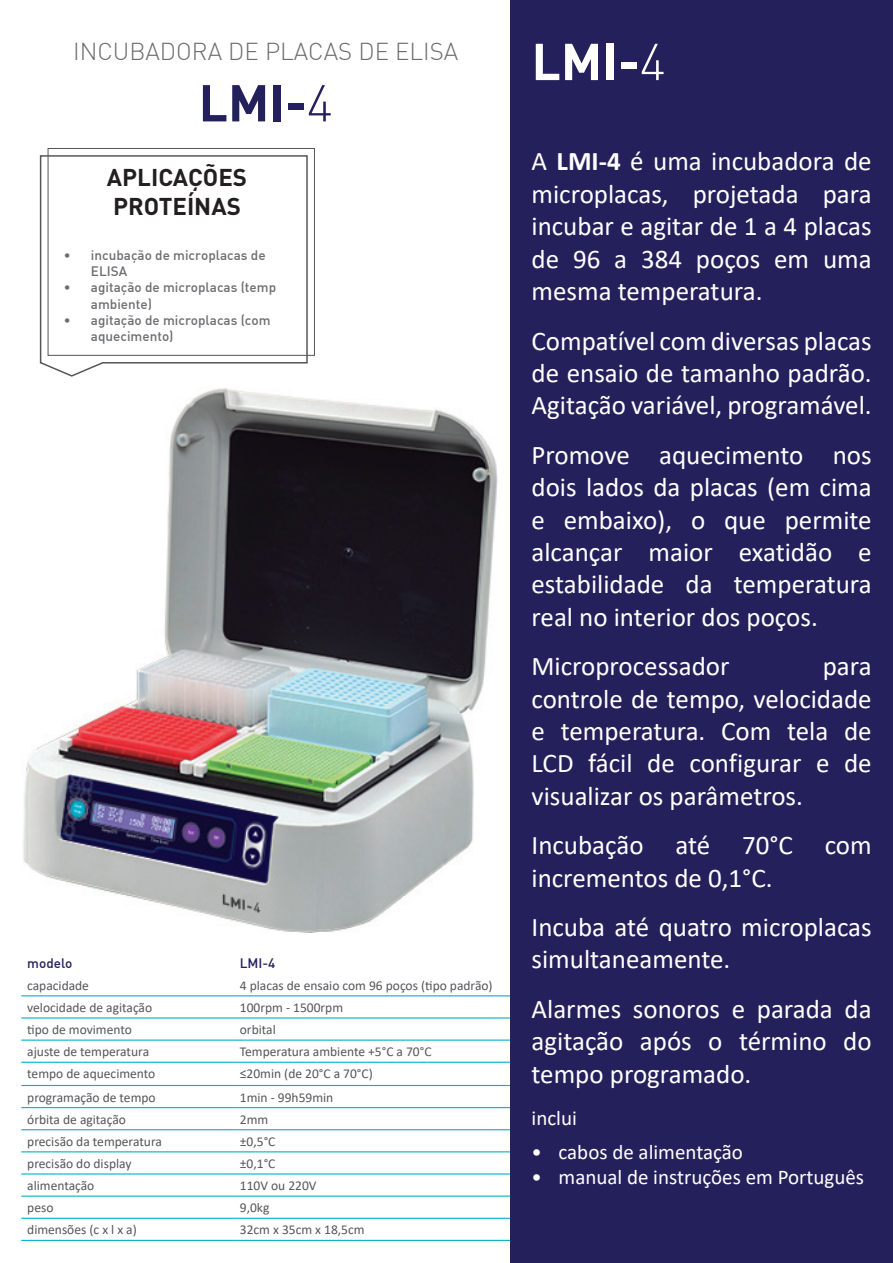
<style>
.page{position:relative;width:893px;height:1263px;background:#fff}
.page>*{position:absolute;margin:0;border:0;box-sizing:border-box;transform-origin:0 0}
.t1{font:700 51px "DIN";color:#fff}
.t2{font:700 51px "DIN";color:#24205c}
.t3{font:27px/32.4px "Calibri";color:#fff;text-align:justify}
.t4{font:300 24px "DIN";color:#6c6d70}
.t5{font:700 24px/28.8px "DIN";color:#231f20}
.t6{font:21px "Calibri";color:#fff}
.t7{font:13.5px "Calibri";color:#55565a}
.t8{font:500 13.5px/16.2px "DIN";color:#6c6d70}
.t9{font:500 13.5px "DIN";color:#24205c}
.s1{font-weight:300}
.s2{font-weight:700}
</style>
<div class="page">
<hr style="left:21px;top:995px;width:213px;height:1px;background:#07b0c7">
<hr style="left:234px;top:995px;width:297px;height:1px;background:#07b0c7">
<hr style="left:21px;top:1017px;width:213px;height:1px;background:#07b0c7">
<hr style="left:234px;top:1017px;width:297px;height:1px;background:#07b0c7">
<hr style="left:21px;top:1039px;width:213px;height:2px;background:#07b0c7">
<hr style="left:234px;top:1039px;width:297px;height:2px;background:#07b0c7">
<hr style="left:21px;top:1062px;width:213px;height:1px;background:#07b0c7">
<hr style="left:234px;top:1062px;width:297px;height:1px;background:#07b0c7">
<hr style="left:21px;top:1085px;width:213px;height:1px;background:#07b0c7">
<hr style="left:234px;top:1085px;width:297px;height:1px;background:#07b0c7">
<hr style="left:21px;top:1107px;width:213px;height:1px;background:#07b0c7">
<hr style="left:234px;top:1107px;width:297px;height:1px;background:#07b0c7">
<hr style="left:21px;top:1129px;width:213px;height:1px;background:#07b0c7">
<hr style="left:234px;top:1129px;width:297px;height:1px;background:#07b0c7">
<hr style="left:21px;top:1151px;width:213px;height:1px;background:#07b0c7">
<hr style="left:234px;top:1151px;width:297px;height:1px;background:#07b0c7">
<hr style="left:21px;top:1173px;width:213px;height:1px;background:#07b0c7">
<hr style="left:234px;top:1173px;width:297px;height:1px;background:#07b0c7">
<hr style="left:21px;top:1195px;width:213px;height:2px;background:#07b0c7">
<hr style="left:234px;top:1195px;width:297px;height:2px;background:#07b0c7">
<hr style="left:21px;top:1218px;width:213px;height:1px;background:#07b0c7">
<hr style="left:234px;top:1218px;width:297px;height:1px;background:#07b0c7">
<hr style="left:21px;top:1240px;width:213px;height:1px;background:#07b0c7">
<hr style="left:234px;top:1240px;width:297px;height:1px;background:#07b0c7">
<img style="left:23px;top:388px;width:474px;height:544px">
<div style="left:510px;top:0;width:383px;height:1263px;background:#24205c"></div>
<svg style="left:39px;top:154px;width:269px;height:223px"></svg>
<p class="t4" style="left:73px;top:37px;width:387px">INCUBADORA DE PLACAS DE ELISA</p>
<h1 class="t2" style="left:199px;top:70px;width:136px">LMI-<span class="s1">4</span></h1>
<p class="t5" style="left:107px;top:162px;width:142px">APLI CAÇÕES<br>PROTEÍNAS</p>
<p class="t8" style="left:91px;top:247px;width:176px;text-indent:-27px">• incubação de microplacas de<br>ELISA</p>
<p class="t8" style="left:91px;top:279px;width:187px;text-indent:-27px">• agitação de microplacas (temp ambiente)</p>
<p class="t8" style="left:91px;top:311px;width:181px;text-indent:-27px">• agitação de microplacas (com aquecimento)</p>
<p class="t9" style="left:27px;top:955px;width:47px">modelo</p>
<p class="t9" style="left:240px;top:955px;width:37px">LMI-4</p>
<p class="t7" style="left:27px;top:976px;width:63px">capacidade</p>
<p class="t7" style="left:240px;top:976px;width:254px">4 placas de ensaio com 96 poços (tipo padrão)</p>
<p class="t7" style="left:27px;top:998px;width:126px">velocidade de agitação</p>
<p class="t7" style="left:240px;top:998px;width:105px">100rpm - 1500rpm</p>
<p class="t7" style="left:27px;top:1020px;width:106px">tipo de movimento</p>
<p class="t7" style="left:240px;top:1020px;width:37px">orbital</p>
<p class="t7" style="left:27px;top:1042px;width:123px">ajuste de temperatura</p>
<p class="t7" style="left:240px;top:1042px;width:193px">Temperatura ambiente +5°C a 70°C</p>
<p class="t7" style="left:27px;top:1064px;width:130px">tempo de aquecimento</p>
<p class="t7" style="left:240px;top:1064px;width:134px">≤20min (de 20°C a 70°C)</p>
<p class="t7" style="left:27px;top:1088px;width:130px">programação de tempo</p>
<p class="t7" style="left:240px;top:1088px;width:95px">1min - 99h59min</p>
<p class="t7" style="left:27px;top:1110px;width:100px">órbita de agitação</p>
<p class="t7" style="left:240px;top:1110px;width:30px">2mm</p>
<p class="t7" style="left:27px;top:1132px;width:136px">precisão da temperatura</p>
<p class="t7" style="left:240px;top:1132px;width:37px">±0,5°C</p>
<p class="t7" style="left:27px;top:1154px;width:106px">precisão do display</p>
<p class="t7" style="left:240px;top:1154px;width:37px">±0,1°C</p>
<p class="t7" style="left:27px;top:1176px;width:69px">alimentação</p>
<p class="t7" style="left:240px;top:1176px;width:78px">110V ou 220V</p>
<p class="t7" style="left:27px;top:1198px;width:28px">peso</p>
<p class="t7" style="left:240px;top:1198px;width:31px">9,0kg</p>
<p class="t7" style="left:27px;top:1220px;width:111px">dimensões (c x l x a)</p>
<p class="t7" style="left:240px;top:1220px;width:126px">32cm x 35cm x 18,5cm</p>
<h1 class="t1" style="left:531px;top:28px;width:136px">LMI-<span class="s1">4</span></h1>
<p class="t3" style="left:531px;top:145px;width:342px">A <span class="s2">LMI-4</span> é uma incubadora de microplacas, projetada para incubar e agitar de 1 a 4 placas de 96 a 384 poços em uma mesma temperatura.</p>
<p class="t3" style="left:531px;top:324px;width:342px">Compatível com diversas placas de ensaio de tamanho padrão.<br>Agitação variável, programável.</p>
<p class="t3" style="left:531px;top:438px;width:342px">Promove aquecimento nos dois lados da placas (em cima e embaixo), o que permite alcançar maior exatidão e estabilidade da temperatura real no interior dos poços.</p>
<p class="t3" style="left:531px;top:649px;width:200px">Microprocessador</p>
<p class="t3" style="left:531px;top:649px;width:342px;text-indent:291px">para controle de tempo, velocidade e temperatura. Com tela de LCD fácil de configurar e de visualizar os parâmetros.</p>
<p class="t3" style="left:531px;top:828px;width:342px">Incubação até 70°C com incrementos de 0,1°C.</p>
<p class="t3" style="left:531px;top:910px;width:342px">Incuba até quatro microplacas simultaneamente.</p>
<p class="t3" style="left:531px;top:992px;width:342px">Alarmes sonoros e parada da agitação após o término do tempo programado.</p>
<p class="t6" style="left:531px;top:1103px;width:47px">inclui</p>
<p class="t6" style="left:531px;top:1137px;width:213px">• cabos de alimentação</p>
<p class="t6" style="left:531px;top:1162px;width:334px">• manual de instruções em Português</p>
</div>
